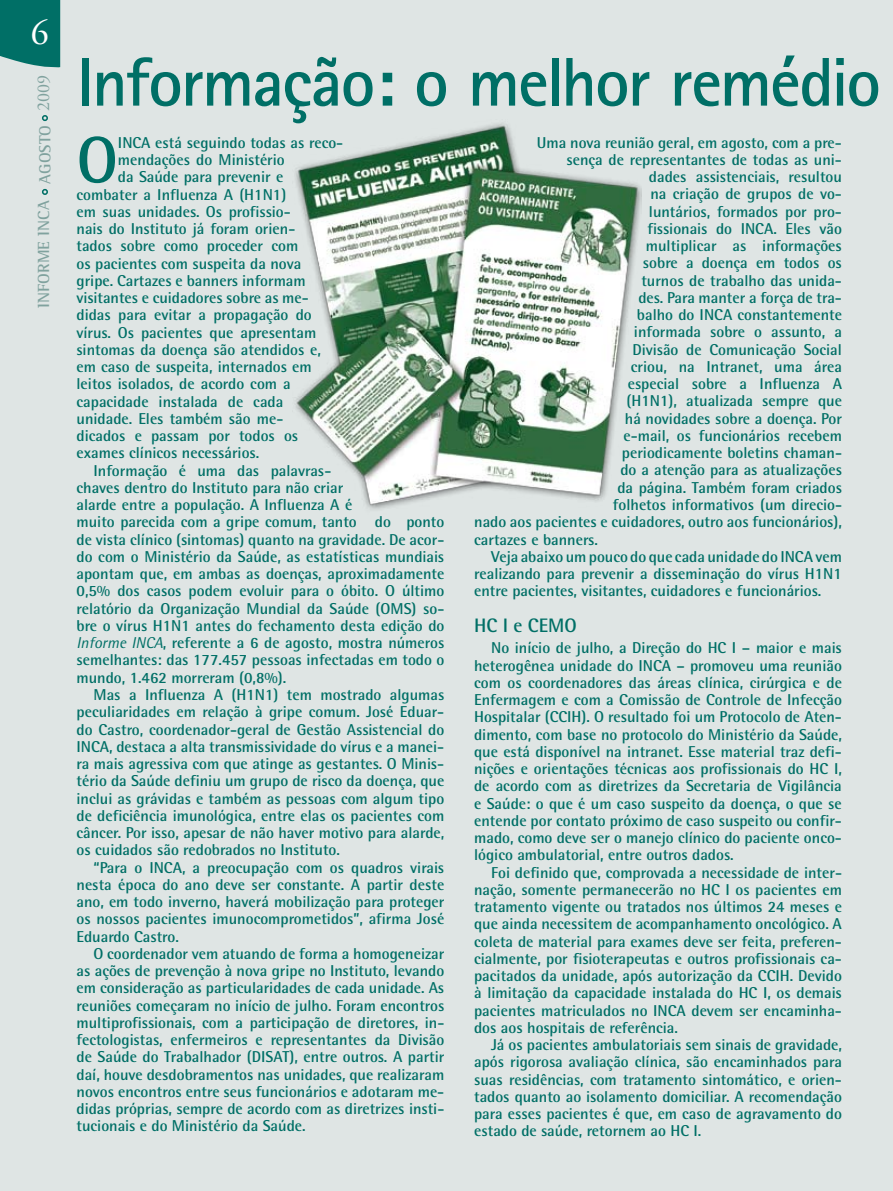
<style>
.page{position:relative;width:893px;height:1191px;background:#dfe5e4}
.page>*{position:absolute;margin:0;border:0;box-sizing:border-box;transform-origin:0 0}
.t1{font:700 69px "Rotis Sans Serif";letter-spacing:-.03em;color:#006f66}
.t2{font:700 65.7px "Rotis Semi Sans";color:#006f66}
.t3{font:36px "Adobe Garamond Pro";color:#fff}
.t4{font:700 19.5px "Rotis Semi Sans";color:#006f66}
.t5{font:700 16.5px "Rotis Semi Serif";letter-spacing:-.005em;color:#80a29e}
.t6{font:700 15.75px/17.2px "Rotis Semi Sans";color:#006f66;text-align:justify}
.s1{font-family:"Adobe Garamond Pro";font-weight:400;font-size:18px}
.s2{font-weight:400;font-style:italic}
</style>
<div class="page">
<img style="left:295px;top:123px;width:346px;height:386px">
<svg style="left:0;top:0;width:60px;height:68px;background:#0f776e"></svg>
<svg style="left:42px;top:189px;width:6px;height:6px"></svg>
<svg style="left:42px;top:115px;width:6px;height:6px"></svg>
<h3 class="t3" style="left:31px;top:11px;width:19px">6</h3>
<p class="t5" style="left:34px;top:308px;width:235px;rotate:-90deg">INFORME INCA AGOSTO <span class="s1">2009</span></p>
<h1 class="t1" style="left:77px;top:39px;width:806px">Informação: o melhor remédio</h1>
<h2 class="t2" style="left:77px;top:120px;width:43px">O</h2>
<p class="t6" style="left:118px;top:134px;width:227px">INCA está seguindo todas as reco-</p>
<p class="t6" style="left:537px;top:133px;width:306px">Uma nova reunião geral, em agosto, com a pre-</p>
<p class="t6" style="left:566px;top:151px;width:277px">sença de representantes de todas as uni-</p>
<p class="t6" style="left:649px;top:168px;width:195px">dades assistenciais, resultou</p>
<p class="t6" style="left:650px;top:185px;width:193px">na criação de grupos de vo-</p>
<p class="t6" style="left:649px;top:202px;width:195px">luntários, formados por pro-</p>
<p class="t6" style="left:647px;top:220px;width:196px">fissionais do INCA. Eles vão</p>
<p class="t6" style="left:646px;top:237px;width:198px">multiplicar as informações</p>
<p class="t6" style="left:643px;top:254px;width:201px">sobre a doença em todos os</p>
<p class="t6" style="left:641px;top:271px;width:202px">turnos de trabalho das unida-</p>
<p class="t6" style="left:638px;top:289px;width:205px">des. Para manter a força de tra-</p>
<p class="t6" style="left:637px;top:306px;width:207px">balho do INCA constantemente</p>
<p class="t6" style="left:634px;top:323px;width:210px">informada sobre o assunto, a</p>
<p class="t6" style="left:632px;top:340px;width:211px">Divisão de Comunicação Social</p>
<p class="t6" style="left:631px;top:358px;width:213px">criou, na Intranet, uma área</p>
<p class="t6" style="left:628px;top:375px;width:216px">especial sobre a Influenza A</p>
<p class="t6" style="left:626px;top:392px;width:217px">(H1N1), atualizada sempre que</p>
<p class="t6" style="left:625px;top:409px;width:219px">há novidades sobre a doença. Por</p>
<p class="t6" style="left:623px;top:427px;width:220px">e-mail, os funcionários recebem</p>
<p class="t6" style="left:622px;top:444px;width:222px">periodicamente boletins chaman-</p>
<p class="t6" style="left:620px;top:461px;width:223px">do a atenção para as atualizações</p>
<p class="t6" style="left:617px;top:478px;width:226px">da página. Também foram criados</p>
<p class="t6" style="left:613px;top:496px;width:231px">folhetos informativos (um direcio-</p>
<p class="t6" style="left:474px;top:513px;width:369px">nado aos pacientes e cuidadores, outro aos funcionários),</p>
<p class="t6" style="left:474px;top:530px;width:125px">cartazes e banners.</p>
<p class="t6" style="left:491px;top:547px;width:352px">Veja abaixo um pouco do que cada unidade do INCA vem</p>
<p class="t6" style="left:474px;top:565px;width:369px">realizando para prevenir a disseminação do vírus H1N1</p>
<p class="t6" style="left:474px;top:582px;width:349px">entre pacientes, visitantes, cuidadores e funcionários.</p>
<p class="t4" style="left:474px;top:613px;width:104px">HC I e CEMO</p>
<p class="t6" style="left:474px;top:639px;width:369px;text-indent:17px">No início de julho, a Direção do HC I – maior e mais heterogênea unidade do INCA – promoveu uma reunião com os coordenadores das áreas clínica, cirúrgica e de Enfermagem e com a Comissão de Controle de Infecção Hospitalar (CCIH). O resultado foi um Protocolo de Aten&shy;dimento, com base no protocolo do Ministério da Saúde, que está disponível na intranet. Esse material traz defi&shy;nições e orientações técnicas aos profissionais do HC I, de acordo com as diretrizes da Secretaria de Vigilância e Saúde: o que é um caso suspeito da doença, o que se entende por contato próximo de caso suspeito ou confir&shy;mado, como deve ser o manejo clínico do paciente onco&shy;lógico ambulatorial, entre outros dados.</p>
<p class="t6" style="left:474px;top:863px;width:369px;text-indent:17px">Foi definido que, comprovada a necessidade de inter&shy;nação, somente permanecerão no HC I os pacientes em tratamento vigente ou tratados nos últimos 24 meses e que ainda necessitem de acompanhamento oncológico. A coleta de material para exames deve ser feita, preferen&shy;cialmente, por fisioterapeutas e outros profissionais ca&shy;pacitados da unidade, após autorização da CCIH. Devido à limitação da capacidade instalada do HC I, os demais pacientes matriculados no INCA devem ser encaminha&shy;dos aos hospitais de referência.</p>
<p class="t6" style="left:474px;top:1036px;width:369px;text-indent:17px">Já os pacientes ambulatoriais sem sinais de gravidade, após rigorosa avaliação clínica, são encaminhados para suas residências, com tratamento sintomático, e orien&shy;tados quanto ao isolamento domiciliar. A recomendação para esses pacientes é que, em caso de agravamento do estado de saúde, retornem ao HC I.</p>
<p class="t6" style="left:118px;top:151px;width:168px">mendações do Ministério</p>
<p class="t6" style="left:118px;top:168px;width:167px">da Saúde para prevenir e</p>
<p class="t6" style="left:77px;top:185px;width:211px">combater a Influenza A (H1N1)</p>
<p class="t6" style="left:77px;top:203px;width:216px">em suas unidades. Os profissio-</p>
<p class="t6" style="left:77px;top:220px;width:220px">nais do Instituto já foram orien-</p>
<p class="t6" style="left:77px;top:237px;width:223px">tados sobre como proceder com</p>
<p class="t6" style="left:77px;top:254px;width:226px">os pacientes com suspeita da nova</p>
<p class="t6" style="left:77px;top:272px;width:231px">gripe. Cartazes e banners informam</p>
<p class="t6" style="left:77px;top:289px;width:234px">visitantes e cuidadores sobre as me-</p>
<p class="t6" style="left:77px;top:306px;width:237px">didas para evitar a propagação do</p>
<p class="t6" style="left:77px;top:323px;width:241px">vírus. Os pacientes que apresentam</p>
<p class="t6" style="left:77px;top:341px;width:246px">sintomas da doença são atendidos e,</p>
<p class="t6" style="left:77px;top:358px;width:237px">em caso de suspeita, internados em</p>
<p class="t6" style="left:77px;top:375px;width:216px">leitos isolados, de acordo com a</p>
<p class="t6" style="left:77px;top:392px;width:208px">capacidade instalada de cada</p>
<p class="t6" style="left:77px;top:410px;width:208px">unidade. Eles também são me-</p>
<p class="t6" style="left:77px;top:427px;width:223px">dicados e passam por todos os</p>
<p class="t6" style="left:77px;top:444px;width:184px">exames clínicos necessários.</p>
<p class="t6" style="left:94px;top:461px;width:239px">Informação é uma das palavras-</p>
<p class="t6" style="left:77px;top:479px;width:268px">chaves dentro do Instituto para não criar</p>
<p class="t6" style="left:77px;top:496px;width:277px">alarde entre a população. A Influenza A é</p>
<p class="t6" style="left:77px;top:513px;width:369px">muito parecida com a gripe comum, tanto do ponto</p>
<p class="t6" style="left:77px;top:530px;width:369px">de vista clínico (sintomas) quanto na gravidade. De acor-</p>
<p class="t6" style="left:77px;top:548px;width:369px">do com o Ministério da Saúde, as estatísticas mundiais</p>
<p class="t6" style="left:77px;top:565px;width:369px">apontam que, em ambas as doenças, aproximadamente</p>
<p class="t6" style="left:77px;top:582px;width:369px">0,5% dos casos podem evoluir para o óbito. O último</p>
<p class="t6" style="left:77px;top:599px;width:369px">relatório da Organização Mundial da Saúde (OMS) so-</p>
<p class="t6" style="left:77px;top:617px;width:369px">bre o vírus H1N1 antes do fechamento desta edição do</p>
<p class="t6" style="left:77px;top:634px;width:369px"><span class="s2">Informe INCA</span>, referente a 6 de agosto, mostra números</p>
<p class="t6" style="left:77px;top:651px;width:369px">semelhantes: das 177.457 pessoas infectadas em todo o</p>
<p class="t6" style="left:77px;top:668px;width:211px">mundo, 1.462 morreram (0,8%).</p>
<p class="t6" style="left:94px;top:686px;width:352px">Mas a Influenza A (H1N1) tem mostrado algumas</p>
<p class="t6" style="left:77px;top:703px;width:369px">peculiaridades em relação à gripe comum. José Eduar-</p>
<p class="t6" style="left:77px;top:720px;width:369px">do Castro, coordenador-geral de Gestão Assistencial do</p>
<p class="t6" style="left:77px;top:737px;width:369px">INCA, destaca a alta transmissividade do vírus e a manei-</p>
<p class="t6" style="left:77px;top:755px;width:369px">ra mais agressiva com que atinge as gestantes. O Minis-</p>
<p class="t6" style="left:77px;top:772px;width:369px">tério da Saúde definiu um grupo de risco da doença, que</p>
<p class="t6" style="left:77px;top:789px;width:369px">inclui as grávidas e também as pessoas com algum tipo</p>
<p class="t6" style="left:77px;top:806px;width:369px">de deficiência imunológica, entre elas os pacientes com</p>
<p class="t6" style="left:77px;top:823px;width:369px">câncer. Por isso, apesar de não haver motivo para alarde,</p>
<p class="t6" style="left:77px;top:841px;width:265px">os cuidados são redobrados no Instituto.</p>
<p class="t6" style="left:94px;top:858px;width:352px">“Para o INCA, a preocupação com os quadros virais</p>
<p class="t6" style="left:77px;top:875px;width:369px">nesta época do ano deve ser constante. A partir deste</p>
<p class="t6" style="left:77px;top:892px;width:369px">ano, em todo inverno, haverá mobilização para proteger</p>
<p class="t6" style="left:77px;top:910px;width:369px">os nossos pacientes imunocomprometidos”, afirma José</p>
<p class="t6" style="left:77px;top:927px;width:104px">Eduardo Castro.</p>
<p class="t6" style="left:94px;top:944px;width:352px">O coordenador vem atuando de forma a homogeneizar</p>
<p class="t6" style="left:77px;top:961px;width:369px">as ações de prevenção à nova gripe no Instituto, levando</p>
<p class="t6" style="left:77px;top:979px;width:369px">em consideração as particularidades de cada unidade. As</p>
<p class="t6" style="left:77px;top:996px;width:369px">reuniões começaram no início de julho. Foram encontros</p>
<p class="t6" style="left:77px;top:1013px;width:369px">multiprofissionais, com a participação de diretores, in-</p>
<p class="t6" style="left:77px;top:1030px;width:369px">fectologistas, enfermeiros e representantes da Divisão</p>
<p class="t6" style="left:77px;top:1048px;width:369px">de Saúde do Trabalhador (DISAT), entre outros. A partir</p>
<p class="t6" style="left:77px;top:1065px;width:369px">daí, houve desdobramentos nas unidades, que realizaram</p>
<p class="t6" style="left:77px;top:1082px;width:369px">novos encontros entre seus funcionários e adotaram me-</p>
<p class="t6" style="left:77px;top:1099px;width:369px">didas próprias, sempre de acordo com as diretrizes insti-</p>
<p class="t6" style="left:77px;top:1117px;width:231px">tucionais e do Ministério da Saúde.</p>
</div>
